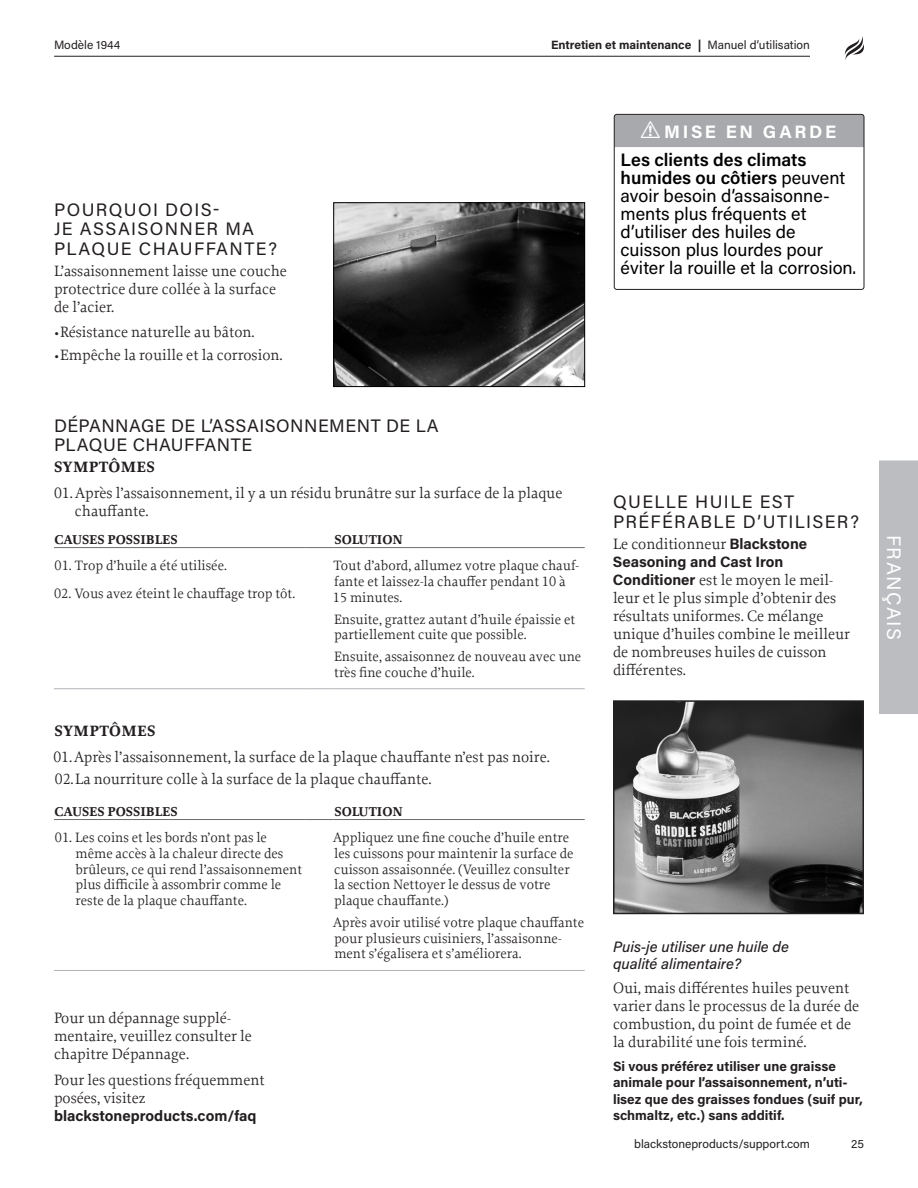
<style>
.page{position:relative;width:918px;height:1188px;background:#fff}
.page>*{position:absolute;margin:0;border:0;box-sizing:border-box;transform-origin:0 0}
.t1{font:19.5px "Acumin Pro";letter-spacing:.075em;color:#fff}
.t2{font:18px/18px "Acumin Pro";color:#000}
.t3{font:18px/19.5px "Acumin Pro";letter-spacing:.07em;color:#231f20}
.t4{font:18px/19.5px "Acumin Pro";letter-spacing:.025em;color:#231f20}
.t5{font:600 18px/27.8px "Acumin Pro";color:#000}
.t6{font:15.75px/18px "Proforma";color:#231f20}
.t7{font:700 15.75px "Proforma";letter-spacing:.025em;color:#231f20}
.t8{font:700 15px "Acumin Pro";color:#231f20}
.t9{font:italic 500 15px/17.2px "Acumin Pro";color:#231f20}
.t10{font:14.25px/15.8px "Proforma";color:#231f20}
.t11{font:700 13.5px/16.5px "Acumin Pro";color:#231f20}
.t12{font:700 13.5px "Proforma";color:#231f20}
.t13{font:12px "Acumin Pro";color:#231f20}
.t14{font:700 12px "Acumin Pro";color:#231f20}
.s1{font-weight:700}
.s2{font-family:"Hazard";font-weight:400;font-size:24px;color:#fff}
.s3{font-weight:700;color:#fff}
.s4{font-weight:600}
.s5{font-family:"Acumin Pro";font-weight:700;font-size:15px}
</style>
<div class="page">
<hr style="left:54px;top:56px;width:756px;height:1px;background:#231f20">
<svg style="left:845px;top:36px;width:19px;height:24px"></svg>
<div style="left:879px;top:460px;width:39px;height:254px;background:#bcbdc0"></div>
<div style="left:616px;top:116px;width:246px;height:31px;background:#a8a9ad"></div>
<div style="left:614px;top:114px;width:250px;height:176px;border:1px solid #231f20;border-radius:3px"></div>
<hr style="left:54px;top:689px;width:251px;height:1px;background:#b2b3b7">
<svg style="left:305px;top:689px;width:29px;height:1px"></svg>
<hr style="left:334px;top:689px;width:251px;height:1px;background:#b2b3b7">
<hr style="left:54px;top:547px;width:251px;height:1px;background:#6c6d70">
<svg style="left:305px;top:547px;width:29px;height:1px"></svg>
<hr style="left:334px;top:547px;width:251px;height:1px;background:#6c6d70">
<hr style="left:54px;top:970px;width:251px;height:1px;background:#b2b3b7">
<svg style="left:305px;top:970px;width:29px;height:1px"></svg>
<hr style="left:334px;top:970px;width:251px;height:1px;background:#b2b3b7">
<hr style="left:54px;top:819px;width:251px;height:1px;background:#6c6d70">
<svg style="left:305px;top:819px;width:29px;height:1px"></svg>
<hr style="left:334px;top:819px;width:251px;height:1px;background:#6c6d70">
<img style="left:335px;top:204px;width:248px;height:181px">
<div style="left:333px;top:202px;width:252px;height:185px;border:1px solid #000"></div>
<img style="left:616px;top:703px;width:245px;height:208px">
<div style="left:613px;top:700px;width:251px;height:214px;border:2px solid #231f20"></div>
<p class="t13" style="left:698px;top:37px;width:114px"><span class="s1">|</span> Manuel d’utilisation</p>
<p class="t13" style="left:54px;top:37px;width:68px">Modèle 1944</p>
<p class="t14" style="left:551px;top:37px;width:142px">Entretien et maintenance</p>
<p class="t3" style="left:54px;top:199px;width:224px">POURQUOI DOIS-<br>JE ASSAISONNER MA<br>PLAQUE CHAUFFANTE?</p>
<p class="t6" style="left:54px;top:261px;width:235px">L’assaisonnement laisse une couche protectrice dure collée à la surface de l’acier.</p>
<p class="t6" style="left:54px;top:323px;width:202px">• Résistance naturelle au bâton.</p>
<p class="t6" style="left:54px;top:345px;width:230px">• Empêche la rouille et la corrosion.</p>
<p class="t5" style="left:621px;top:117px;width:217px;text-indent:20px"><span class="s2">!</span><span class="s3">MISE EN GARDE<br></span>Les clients des climats</p>
<p class="t2" style="left:621px;top:168px;width:237px"><span class="s4">humides ou côtiers</span> peuvent avoir besoin d’assaisonne&shy;ments plus fréquents et d’utiliser des huiles de cuisson plus lourdes pour éviter la rouille et la corrosion.</p>
<p class="t4" style="left:54px;top:415px;width:386px">DÉPANNAGE DE L’ASSAISONNEMENT DE LA<br>PLAQUE CHAUFFANTE</p>
<p class="t7" style="left:54px;top:457px;width:103px">SYMPTÔMES</p>
<p class="t6" style="left:75px;top:483px;width:489px;text-indent:-21px">01. Après l’assaisonnement, il y a un résidu brunâtre sur la surface de la plaque chauffante.</p>
<p class="t3" style="left:613px;top:492px;width:248px">QUELLE HUILE EST<br>PRÉFÉRABLE D’UTILISER?</p>
<p class="t6" style="left:613px;top:535px;width:196px">Le conditionneur <span class="s5">Blackstone</span></p>
<p class="t8" style="left:613px;top:551px;width:172px">Seasoning and Cast Iron</p>
<p class="t6" style="left:613px;top:571px;width:238px"><span class="s5">Conditioner</span> est le moyen le meil&shy;leur et le plus simple d’obtenir des résultats uniformes. Ce mélange unique d’huiles combine le meilleur de nombreuses huiles de cuisson différentes.</p>
<p class="t12" style="left:54px;top:531px;width:125px">CAUSES POSSIBLES</p>
<p class="t12" style="left:334px;top:531px;width:70px">SOLUTION</p>
<p class="t10" style="left:55px;top:558px;width:174px">01. Trop d’huile a été utilisée.</p>
<p class="t10" style="left:54px;top:585px;width:243px">02. Vous avez éteint le chauffage trop tôt.</p>
<p class="t10" style="left:333px;top:558px;width:248px">Tout d’abord, allumez votre plaque chauf&shy;fante et laissez-la chauffer pendant 10 à<br>15 minutes.</p>
<p class="t10" style="left:334px;top:611px;width:243px">Ensuite, grattez autant d’huile épaissie et partiellement cuite que possible.</p>
<p class="t10" style="left:334px;top:648px;width:249px">Ensuite, assaisonnez de nouveau avec une très fine couche d’huile.</p>
<p class="t7" style="left:55px;top:721px;width:103px">SYMPTÔMES</p>
<p class="t6" style="left:53px;top:748px;width:498px">01. Après l’assaisonnement, la surface de la plaque chauffante n’est pas noire.</p>
<p class="t6" style="left:55px;top:770px;width:378px">02. La nourriture colle à la surface de la plaque chauffante.</p>
<p class="t12" style="left:54px;top:803px;width:125px">CAUSES POSSIBLES</p>
<p class="t12" style="left:334px;top:803px;width:70px">SOLUTION</p>
<p class="t10" style="left:75px;top:830px;width:228px;text-indent:-20px">01. Les coins et les bords n’ont pas le même accès à la chaleur directe des brûleurs, ce qui rend l’assaisonnement plus difficile à assombrir comme le reste de la plaque chauffante.</p>
<p class="t10" style="left:333px;top:829px;width:242px">Appliquez une fine couche d’huile entre les cuissons pour maintenir la surface de cuisson assaisonnée. (Veuillez consulter la section Nettoyer le dessus de votre plaque chauffante.)</p>
<p class="t10" style="left:333px;top:914px;width:253px">Après avoir utilisé votre plaque chauffante pour plusieurs cuisiniers, l’assaisonne&shy;ment s’égalisera et s’améliorera.</p>
<p class="t6" style="left:54px;top:1009px;width:199px">Pour un dépannage supplé&shy;mentaire, veuillez consulter le chapitre Dépannage.</p>
<p class="t6" style="left:54px;top:1070px;width:212px">Pour les questions fréquemment posées, visitez</p>
<p class="t8" style="left:54px;top:1105px;width:204px">blackstoneproducts.com/faq</p>
<p class="t9" style="left:613px;top:937px;width:177px">Puis-je utiliser une huile de qualité alimentaire?</p>
<p class="t6" style="left:613px;top:979px;width:248px">Oui, mais différentes huiles peuvent varier dans le processus de la durée de combustion, du point de fumée et de la durabilité une fois terminé.</p>
<p class="t11" style="left:613px;top:1057px;width:251px">Si vous préférez utiliser une graisse animale pour l’assaisonnement, n’uti&shy;lisez que des graisses fondues (suif pur, schmaltz, etc.) sans additif.</p>
<p class="t13" style="left:634px;top:1135px;width:177px">blackstoneproducts/support.com</p>
<p class="t13" style="left:851px;top:1135px;width:14px">25</p>
<p class="t1" style="left:907px;top:535px;width:106px;rotate:90deg">FRANÇAIS</p>
</div>
